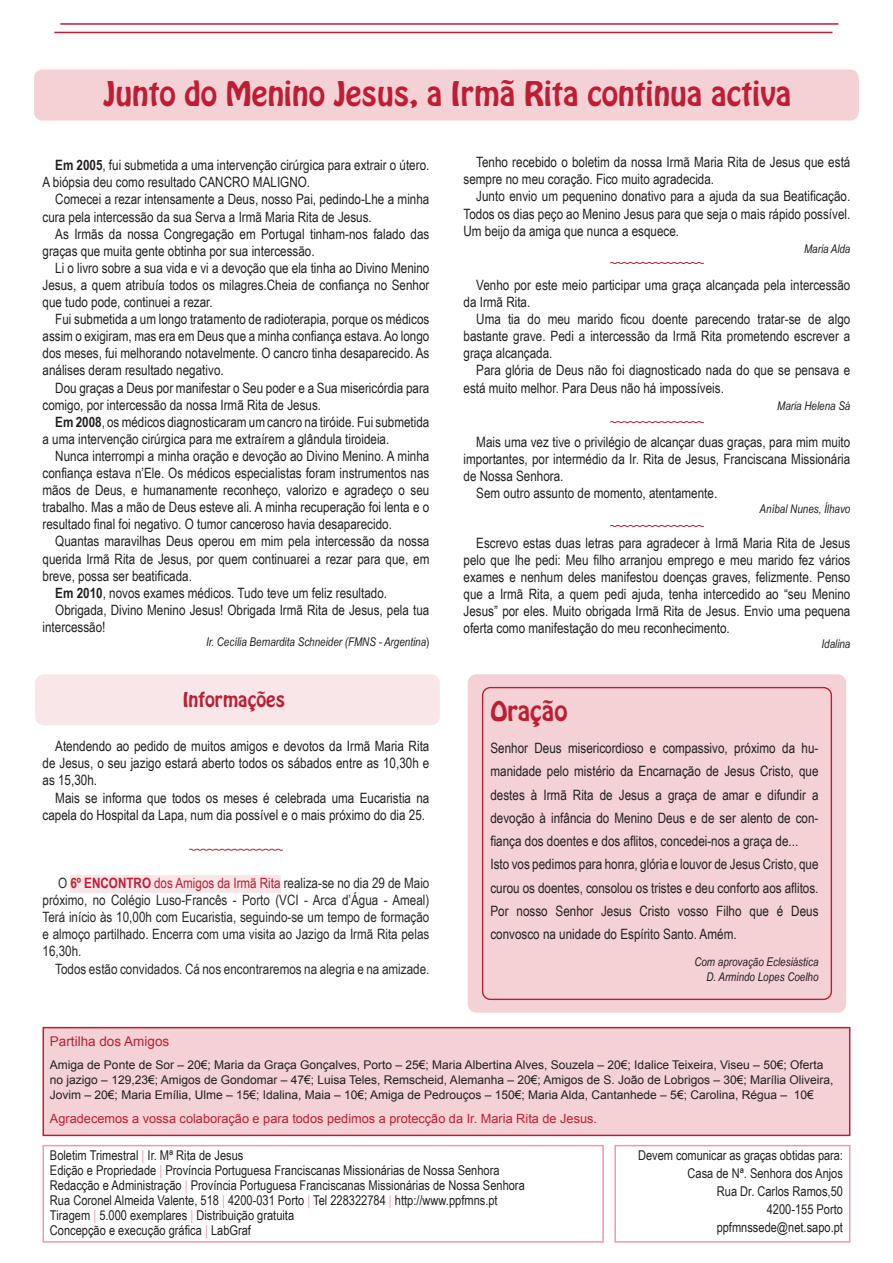
<style>
.page{position:relative;width:893px;height:1263px;background:#fff}
.page>*{position:absolute;margin:0;border:0;box-sizing:border-box;transform-origin:0 0}
.t1{font:30px "Hobo Std";color:#be1e35}
.t2{font:24px "Hobo Std";color:#be1e35}
.t3{font:18px "Hobo Std";color:#be1e35}
.t4{font:14.25px/17.1px "Arial Narrow";color:#231f20}
.t5{font:14.25px/17.1px "Arial Narrow";color:#282928;text-align:justify}
.t6{font:13.5px/15px "Arial Narrow";color:#231f20}
.t7{font:13.5px "Arial";color:#be1e35}
.t8{font:12.75px "Arial";color:#be1e35}
.t9{font:12px/15px "Arial";color:#231f20}
.t10{font:italic 12px/15px "Arial Narrow";color:#231f20;text-align:right}
.s1{font-weight:700}
.s2{font-style:normal}
.s3{font-weight:700;color:#be1e35}
.s4{color:#be1e35}
.s5{color:#ed9aa9}
</style>
<div class="page">
<div style="left:70px;top:875px;width:211px;height:17px;background:#f8e6e9"></div>
<div style="left:35px;top:674px;width:405px;height:51px;background:#f8e6e9;border-radius:9px"></div>
<div style="left:34px;top:70px;width:825px;height:51px;background:#f3d1d5;border-radius:9px"></div>
<hr style="left:54px;top:32px;width:778px;height:1px;background:#be1e35">
<hr style="left:60px;top:23px;width:778px;height:2px;background:#be1e35">
<div style="left:43px;top:1145px;width:561px;height:98px;border:2px solid #ed9aa9"></div>
<div style="left:614px;top:1145px;width:236px;height:98px;border:2px solid #ed9aa9"></div>
<svg style="left:610px;top:262px;width:94px;height:2px"></svg>
<div style="left:43px;top:1028px;width:807px;height:107px;background:#f3d1d5"></div>
<div style="left:43px;top:1027px;width:807px;height:109px;border:2px solid #be1e35"></div>
<div style="left:468px;top:674px;width:378px;height:339px;background:#f3d1d5;border-radius:9px"></div>
<div style="left:482px;top:687px;width:350px;height:313px;border:1px solid #be1e35;border-radius:8px"></div>
<svg style="left:610px;top:421px;width:94px;height:2px"></svg>
<svg style="left:189px;top:848px;width:94px;height:3px"></svg>
<svg style="left:610px;top:525px;width:94px;height:2px"></svg>
<h1 class="t1" style="left:103px;top:78px;width:689px">Junto do Menino Jesus, a Irmã Rita continua activa</h1>
<p class="t4" style="left:43px;top:157px;width:388px;text-indent:13px"><span class="s1">Em 2005</span>, fui submetida a uma intervenção cirúrgica para extrair o útero.<br>A biópsia deu como resultado CANCRO MALIGNO.</p>
<p class="t4" style="left:43px;top:191px;width:388px;text-indent:13px">Comecei a rezar intensamente a Deus, nosso Pai, pedindo-Lhe a minha cura pela intercessão da sua Serva a Irmã Maria Rita de Jesus.</p>
<p class="t4" style="left:43px;top:225px;width:388px;text-indent:13px">As Irmãs da nossa Congregação em Portugal tinham-nos falado das graças que muita gente obtinha por sua intercessão.</p>
<p class="t4" style="left:43px;top:259px;width:388px;text-align:justify;text-indent:13px">Li o livro sobre a sua vida e vi a devoção que ela tinha ao Divino Menino Jesus, a quem atribuía todos os milagres.Cheia de confiança no Senhor que tudo pode, continuei a rezar.</p>
<p class="t4" style="left:43px;top:310px;width:388px;text-align:justify;text-indent:13px">Fui submetida a um longo tratamento de radioterapia, porque os médicos assim o exigiram, mas era em Deus que a minha confiança estava. Ao longo dos meses, fui melhorando notavelmente. O cancro tinha desaparecido. As análises deram resultado negativo.</p>
<p class="t4" style="left:43px;top:379px;width:388px;text-indent:13px">Dou graças a Deus por manifestar o Seu poder e a Sua misericórdia para comigo, por intercessão da nossa Irmã Rita de Jesus.</p>
<p class="t4" style="left:43px;top:413px;width:388px;text-indent:13px"><span class="s1">Em 2008</span>, os médicos diagnosticaram um cancro na tiróide. Fui submetida a uma intervenção cirúrgica para me extraírem a glândula tiroideia.</p>
<p class="t4" style="left:43px;top:447px;width:388px;text-align:justify;text-indent:13px">Nunca interrompi a minha oração e devoção ao Divino Menino. A minha confiança estava n’Ele. Os médicos especialistas foram instrumentos nas mãos de Deus, e humanamente reconheço, valorizo e agradeço o seu trabalho. Mas a mão de Deus esteve ali. A minha recuperação foi lenta e o resultado final foi negativo. O tumor canceroso havia desaparecido.</p>
<p class="t4" style="left:55px;top:533px;width:376px">Quantas maravilhas Deus operou em mim pela intercessão da nossa</p>
<p class="t4" style="left:43px;top:550px;width:388px">querida Irmã Rita de Jesus, por quem continuarei a rezar para que, em</p>
<p class="t4" style="left:43px;top:567px;width:151px">breve, possa ser beatificada.</p>
<p class="t4" style="left:55px;top:584px;width:333px"><span class="s1">Em 2010</span>, novos exames médicos. Tudo teve um feliz resultado.</p>
<p class="t4" style="left:55px;top:601px;width:376px">Obrigada, Divino Menino Jesus! Obrigada Irmã Rita de Jesus, pela tua</p>
<p class="t4" style="left:43px;top:618px;width:64px">intercessão!</p>
<p class="t10" style="left:206px;top:634px;width:225px">Ir. Cecília Bernardita Schneider (FMNS - Argentina<span class="s2">)</span></p>
<p class="t3" style="left:183px;top:690px;width:104px">Informações</p>
<p class="t4" style="left:43px;top:738px;width:388px;text-align:justify;text-indent:13px">Atendendo ao pedido de muitos amigos e devotos da Irmã Maria Rita de Jesus, o seu jazigo estará aberto todos os sábados entre as 10,30h e as 15,30h.</p>
<p class="t4" style="left:43px;top:789px;width:388px;text-indent:13px">Mais se informa que todos os meses é celebrada uma Eucaristia na capela do Hospital da Lapa, num dia possível e o mais próximo do dia 25.</p>
<p class="t5" style="left:43px;top:874px;width:388px;text-indent:16px">O <span class="s3">6º ENCONTRO</span> <span class="s4">dos Amigos da Irmã Rita</span> realiza-se no dia 29 de Maio próximo, no Colégio Luso-Francês - Porto (VCI - Arca d’Água - Ameal)<br>Terá início às 10,00h com Eucaristia, seguindo-se um tempo de formação e almoço partilhado. Encerra com uma visita ao Jazigo da Irmã Rita pelas 16,30h.</p>
<p class="t5" style="left:55px;top:960px;width:376px">Todos estão convidados. Cá nos encontraremos na alegria e na amizade.</p>
<p class="t4" style="left:463px;top:154px;width:388px;text-indent:13px">Tenho recebido o boletim da nossa Irmã Maria Rita de Jesus que está sempre no meu coração. Fico muito agradecida.</p>
<p class="t4" style="left:463px;top:188px;width:388px;text-align:justify;text-indent:13px">Junto envio um pequenino donativo para a ajuda da sua Beatificação.<br>Todos os dias peço ao Menino Jesus para que seja o mais rápido possível.<br>Um beijo da amiga que nunca a esquece.</p>
<p class="t10" style="left:804px;top:241px;width:48px">Maria Alda</p>
<p class="t4" style="left:463px;top:276px;width:388px;text-indent:13px">Venho por este meio participar uma graça alcançada pela intercessão da Irmã Rita.</p>
<p class="t4" style="left:463px;top:310px;width:388px;text-align:justify;text-indent:13px">Uma tia do meu marido ficou doente parecendo tratar-se de algo bastante grave. Pedi a intercessão da Irmã Rita prometendo escrever a graça alcançada.</p>
<p class="t4" style="left:463px;top:362px;width:388px;text-indent:13px">Para glória de Deus não foi diagnosticado nada do que se pensava e está muito melhor. Para Deus não há impossíveis.</p>
<p class="t10" style="left:777px;top:398px;width:75px">Maria Helena Sá</p>
<p class="t4" style="left:476px;top:433px;width:376px">Mais uma vez tive o privilégio de alcançar duas graças, para mim muito</p>
<p class="t4" style="left:463px;top:450px;width:388px">importantes, por intermédio da Ir. Rita de Jesus, Franciscana Missionária</p>
<p class="t4" style="left:463px;top:467px;width:102px">de Nossa Senhora.</p>
<p class="t4" style="left:476px;top:484px;width:242px">Sem outro assunto de momento, atentamente.</p>
<p class="t10" style="left:760px;top:501px;width:92px">Aníbal Nunes, Ílhavo</p>
<p class="t4" style="left:463px;top:534px;width:388px;text-align:justify;text-indent:13px">Escrevo estas duas letras para agradecer à Irmã Maria Rita de Jesus pelo que lhe pedi: Meu filho arranjou emprego e meu marido fez vários exames e nenhum deles manifestou doenças graves, felizmente. Penso que a Irmã Rita, a quem pedi ajuda, tenha intercedido ao “seu Menino Jesus” por eles. Muito obrigada Irmã Rita de Jesus. Envio uma pequena oferta como manifestação do meu reconhecimento.</p>
<p class="t10" style="left:821px;top:636px;width:30px">Idalina</p>
<h2 class="t2" style="left:490px;top:699px;width:79px">Oração</h2>
<p class="t4" style="left:490px;top:736px;width:330px;line-height:23.2px">Senhor Deus misericordioso e compassivo, próximo da hu&shy;manidade pelo mistério da Encarnação de Jesus Cristo, que destes à Irmã Rita de Jesus a graça de amar e difundir a devoção à infância do Menino Deus e de ser alento de con&shy;fiança dos doentes e dos aflitos, concedei-nos a graça de...<br>Isto vos pedimos para honra, glória e louvor de Jesus Cristo, que curou os doentes, consolou os tristes e deu conforto aos aflitos.<br>Por nosso Senhor Jesus Cristo vosso Filho que é Deus convosco na unidade do Espírito Santo. Amém.</p>
<p class="t10" style="left:694px;top:954px;width:126px">Com aprovação Eclesiástica<br>D. Armindo Lopes Coelho</p>
<p class="t7" style="left:50px;top:1034px;width:121px">Partilha dos Amigos</p>
<p class="t9" style="left:50px;top:1057px;width:785px">Amiga de Ponte de Sor – 20€; Maria da Graça Gonçalves, Porto – 25€; Maria Albertina Alves, Souzela – 20€; Idalice Teixeira, Viseu – 50€; Oferta no jazigo – 129,23€; Amigos de Gondomar – 47€; Luisa Teles, Remscheid, Alemanha – 20€; Amigos de S. João de Lobrigos – 30€; Marília Oliveira,<br>Jovim – 20€; Maria Emília, Ulme – 15€; Idalina, Maia – 10€; Amiga de Pedrouços – 150€; Maria Alda, Cantanhede – 5€; Carolina, Régua – 10€</p>
<p class="t8" style="left:50px;top:1111px;width:549px">Agradecemos a vossa colaboração e para todos pedimos a protecção da Ir. Maria Rita de Jesus.</p>
<p class="t6" style="left:50px;top:1148px;width:476px">Boletim Trimestral <span class="s5">|</span> Ir. Mª Rita de Jesus<br>Edição e Propriedade <span class="s5">|</span> Província Portuguesa Franciscanas Missionárias de Nossa Senhora Redacção e Administração <span class="s5">|</span> Província Portuguesa Franciscanas Missionárias de Nossa Senhora Rua Coronel Almeida Valente, 518 <span class="s5">|</span> 4200-031 Porto <span class="s5">|</span> Tel 228322784 <span class="s5">|</span> http://www.ppfmns.pt Tiragem <span class="s5">|</span> 5.000 exemplares <span class="s5">|</span> Distribuição gratuita<br>Concepção e execução gráfica <span class="s5">|</span> LabGraf</p>
<p class="t6" style="left:638px;top:1146px;width:206px;line-height:18px;text-align:right">Devem comunicar as graças obtidas para:<br>Casa de Nª. Senhora dos Anjos<br>Rua Dr. Carlos Ramos,50<br>4200-155 Porto ppfmnssede@net.sapo.pt</p>
</div>
